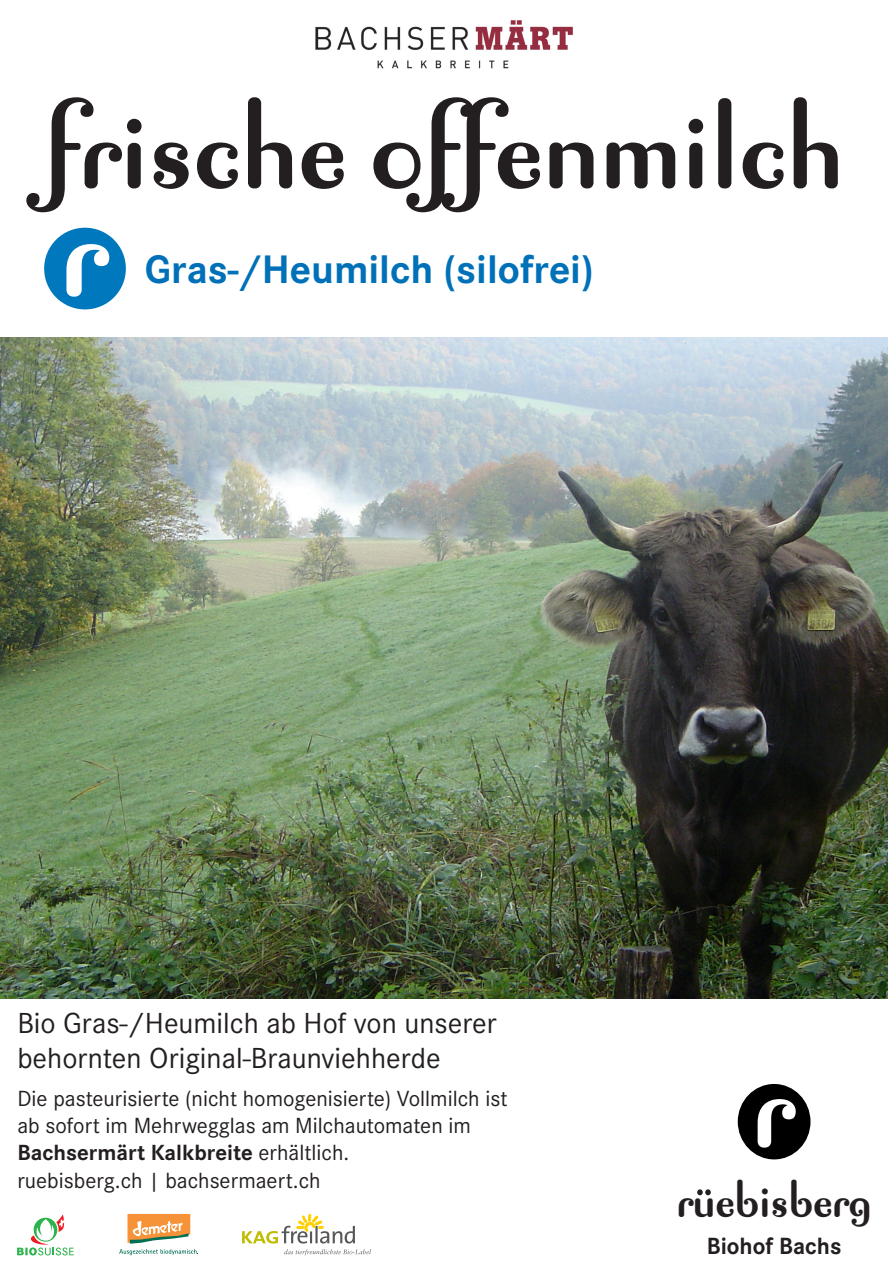
<style>
.page{position:relative;width:888px;height:1270px;background:#fff}
.page>*{position:absolute;margin:0;border:0;box-sizing:border-box;transform-origin:0 0}
.t1{font:118.65px "Pagan Poetry";color:#231f20}
.t2{font:48.68px "Pagan Poetry";color:#231f20}
.t3{font:700 41.3px "Corporate S";color:#0071b8}
.t4{font:30.1px "Corporate S";color:#231f20}
.t5{font:700 24.36px "Corporate S";color:#231f20}
.t6{font:22.75px "Corporate S";color:#231f20}
.t7{font:700 22.75px "Corporate S";color:#231f20}
.s1{font-weight:400}
</style>
<div class="page">
<div style="left:44px;top:228px;width:82px;height:81px;background:#0078bd;border-radius:50%"></div>
<svg style="left:66px;top:244px;width:43px;height:53px"></svg>
<img style="left:0;top:337px;width:888px;height:662px">
<svg style="left:17px;top:1214px;width:57px;height:41px"></svg>
<svg style="left:119px;top:1214px;width:79px;height:41px"></svg>
<div style="left:738px;top:1084px;width:72px;height:75px;background:#000;border-radius:50%"></div>
<svg style="left:758px;top:1099px;width:38px;height:49px"></svg>
<svg style="left:697px;top:1189px;width:14px;height:6px"></svg>
<svg style="left:284px;top:1249px;width:87px;height:7px"></svg>
<svg style="left:242px;top:1214px;width:113px;height:29px"></svg>
<img style="left:315px;top:20px;width:258px;height:49px">
<p class="t1" style="left:44px;top:94px;width:801px">frische offenmilch</p>
<p class="t3" style="left:145px;top:245px;width:450px">Gras-/Heumilch (silofrei)</p>
<p class="t4" style="left:17px;top:1006px;width:481px">Bio Gras-/Heumilch ab Hof von unserer</p>
<p class="t4" style="left:17px;top:1041px;width:425px">behornten Original-Braunviehherde</p>
<p class="t6" style="left:17px;top:1085px;width:492px">Die pasteurisierte (nicht homogenisierte) Vollmilch ist</p>
<p class="t6" style="left:17px;top:1112px;width:455px">ab sofort im Mehrwegglas am Milchautomaten im</p>
<p class="t7" style="left:17px;top:1140px;width:333px">Bachsermärt Kalkbreite <span class="s1">erhältlich.</span></p>
<p class="t6" style="left:17px;top:1167px;width:305px">ruebisberg.ch | bachsermaert.ch</p>
<p class="t2" style="left:677px;top:1178px;width:196px">ruebisberg</p>
<p class="t5" style="left:707px;top:1232px;width:136px">Biohof Bachs</p>
</div>
